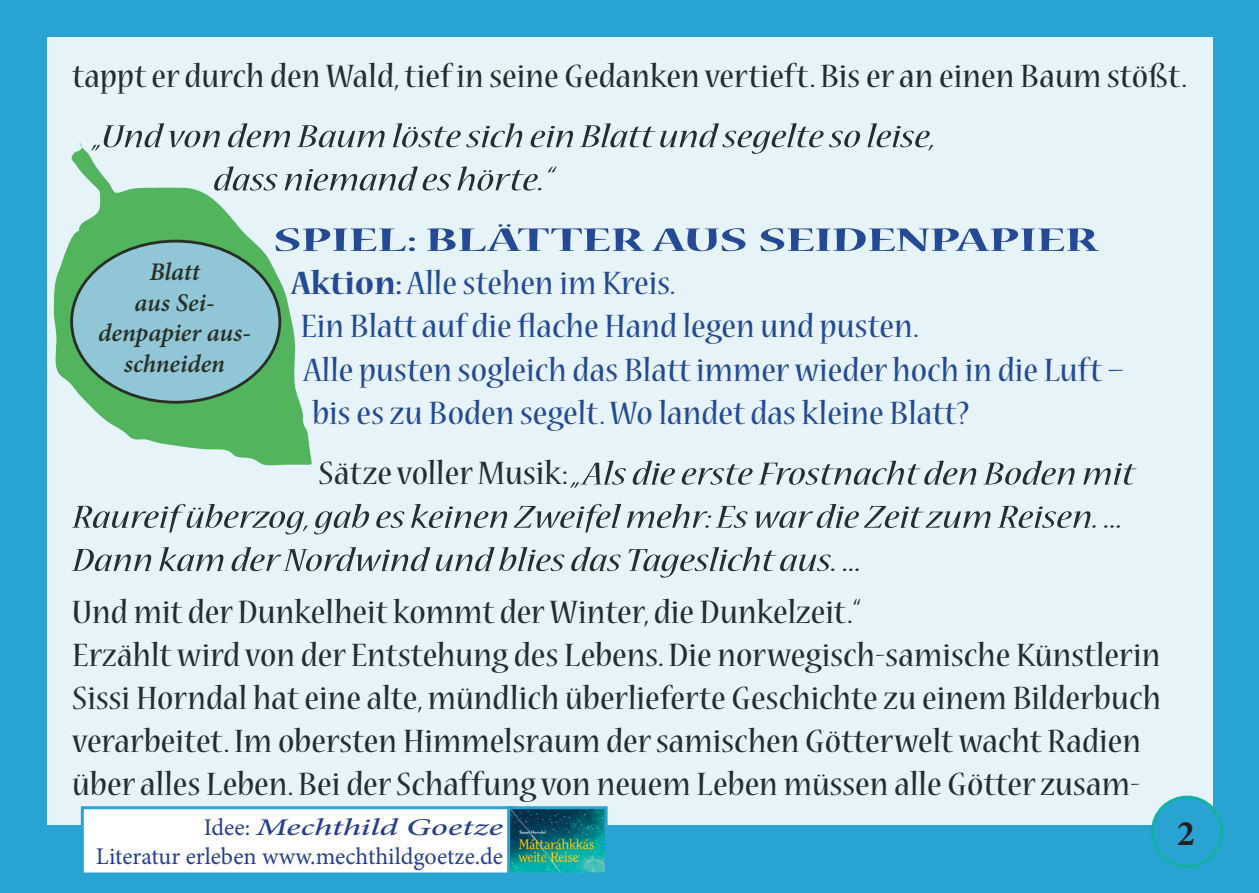
<style>
.page{position:relative;width:1259px;height:893px;background:#29a4d2}
.page>*{position:absolute;margin:0;border:0;box-sizing:border-box;transform-origin:0 0}
.t1{font:700 36.3px "Nueva Std";letter-spacing:-.005em;color:#253f8e;scale:1.5 1}
.t2{font:condensed 36px/43.2px "Nueva Std";color:#231f20;scale:1.25 1}
.t3{font:italic condensed 36px/43.2px "Nueva Std";color:#231f20;scale:1.5 1}
.t4{font:condensed 36px "Nueva Std";color:#253f8e;scale:1.25 1}
.t5{font:700 36px "Minion Pro";color:#231f20}
.t6{font:italic 600 25.5px/30.6px "Minion Pro";color:#231f20;text-align:center}
.t7{font:24px/28.8px "Minion Pro";color:#253f8e;text-align:right}
.s1{font-weight:700}
.s2{font-style:normal}
.s3{font-weight:500;font-style:italic}
</style>
<div class="page">
<div style="left:47px;top:37px;width:1165px;height:788px;background:#e6f4f9"></div>
<div style="left:1152px;top:797px;width:69px;height:69px;background:#29a4d2;border-radius:50%"></div>
<div style="left:1151px;top:796px;width:72px;height:72px;border:3px solid #13b1a4;border-radius:50%"></div>
<svg style="left:53px;top:142px;width:259px;height:324px"></svg>
<div style="left:72px;top:241px;width:208px;height:161px;background:#90c6d5;border-radius:50%"></div>
<div style="left:82px;top:808px;width:431px;height:66px;background:#fff"></div>
<div style="left:81px;top:806px;width:433px;height:69px;border:3px solid #29a4d2"></div>
<img style="left:511px;top:810px;width:92px;height:61px">
<div style="left:507px;top:806px;width:100px;height:69px;border:3px solid #29a4d2"></div>
<p class="t2" style="left:72px;top:56px;width:893px">tappt er durch den Wald, tief in seine Gedanken vertieft. Bis er an einen Baum stößt.</p>
<p class="t3" style="left:213px;top:116px;width:483px;text-indent:-120px">„Und von dem Baum löste sich ein Blatt und segelte so leise, dass niemand es hörte.“</p>
<p class="t1" style="left:273px;top:223px;width:551px">SPIEL: BLÄTTER AUS SEIDENPAPIER</p>
<p class="t4" style="left:291px;top:267px;width:309px"><span class="s1">Aktion:</span> Alle stehen im Kreis.</p>
<p class="t4" style="left:300px;top:310px;width:496px">Ein Blatt auf die flache Hand legen und pusten.</p>
<p class="t4" style="left:303px;top:353px;width:658px">Alle pusten sogleich das Blatt immer wieder hoch in die Luft –</p>
<p class="t4" style="left:312px;top:397px;width:527px">bis es zu Boden segelt. Wo landet das kleine Blatt?</p>
<p class="t3" style="left:72px;top:454px;width:709px;text-indent:246px"><span class="s2">Sätze voller Musik:</span> „Als die erste Frostnacht den Boden mit<br>Raureif überzog, gab es keinen Zweifel mehr: Es war die Zeit zum Reisen. ...<br>Dann kam der Nordwind und blies das Tageslicht aus. ...</p>
<p class="t2" style="left:72px;top:592px;width:872px">Und mit der Dunkelheit kommt der Winter, die Dunkelzeit.“<br>Erzählt wird von der Entstehung des Lebens. Die norwegisch-samische Künstlerin Sissi Horndal hat eine alte, mündlich überlieferte Geschichte zu einem Bilderbuch verarbeitet. Im obersten Himmelsraum der samischen Götterwelt wacht Radien über alles Leben. Bei der Schaffung von neuem Leben müssen alle Götter zusam-</p>
<p class="t5" style="left:1177px;top:808px;width:19px">2</p>
<p class="t6" style="left:98px;top:256px;width:154px">Blatt<br>aus Sei&shy;denpapier aus&shy;schneiden</p>
<p class="t7" style="left:96px;top:813px;width:409px">Idee: <span class="s3">Mechthild Goetze<br></span>Literatur erleben www.mechthildgoetze.de</p>
</div>
